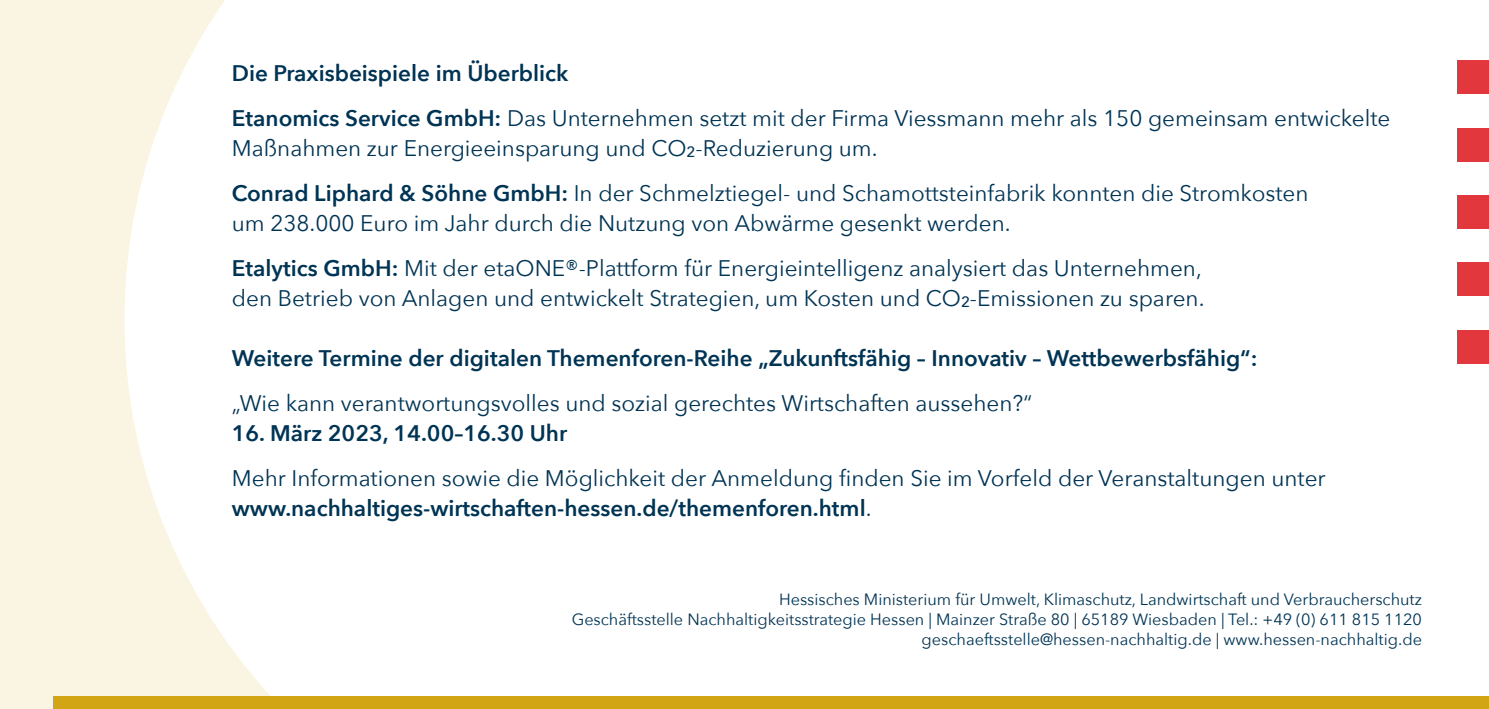
<style>
.page{position:relative;width:1489px;height:709px;background:#fff}
.page>*{position:absolute;margin:0;border:0;box-sizing:border-box;transform-origin:0 0}
.Text{font:22.5px/30px "Avenir Next";color:#003454}
.Text-2{font:600 22.5px "Avenir Next";color:#003454}
.Text-3{font:16.25px/20px "Avenir Next";color:#003454;text-align:right}
.s1{font-weight:600}
.s2{font-weight:500;font-size:15px}
.s3{font-weight:400}
</style>
<div class="page">
<div style="left:0;top:0;width:366px;height:709px;background:#faf4e3"></div>
<svg style="left:124px;top:0;width:242px;height:696px;fill:#fff"></svg>
<div style="left:1456px;top:60px;width:32px;height:34px;background:#e1373d"></div>
<div style="left:1456px;top:128px;width:32px;height:33px;background:#e1373d"></div>
<div style="left:1456px;top:195px;width:32px;height:34px;background:#e1373d"></div>
<div style="left:1456px;top:262px;width:32px;height:34px;background:#e1373d"></div>
<div style="left:1456px;top:330px;width:32px;height:34px;background:#e1373d"></div>
<div style="left:54px;top:696px;width:1434px;height:13px;background:#d1a513"></div>
<p class="Text-2" style="left:232px;top:54px;width:338px">Die Praxisbeispiele im Überblick</p>
<p class="Text" style="left:232px;top:102px;width:1160px"><span class="s1">Etanomics Service GmbH:</span> Das Unternehmen setzt mit der Firma Viessmann mehr als 150 gemeinsam entwickelte<br>Maßnahmen zur Energieeinsparung und CO<span class="s2">2</span>-Reduzierung um.</p>
<p class="Text" style="left:232px;top:177px;width:1078px"><span class="s1">Conrad Liphard &amp; Söhne GmbH:</span> In der Schmelztiegel- und Schamottsteinfabrik konnten die Stromkosten</p>
<p class="Text" style="left:232px;top:207px;width:780px">um 238.000 Euro im Jahr durch die Nutzung von Abwärme gesenkt werden.</p>
<p class="Text" style="left:232px;top:252px;width:971px"><span class="s1">Etalytics GmbH:</span> Mit der etaONE®-Plattform für Energieintelligenz analysiert das Unternehmen,</p>
<p class="Text" style="left:232px;top:282px;width:974px">den Betrieb von Anlagen und entwickelt Strategien, um Kosten und CO<span class="s2">2</span>-Emissionen zu sparen.</p>
<p class="Text-2" style="left:232px;top:339px;width:1027px">Weitere Termine der digitalen Themenforen-Reihe „Zukunftsfähig – Innovativ – Wettbewerbsfähig“:</p>
<p class="Text" style="left:232px;top:387px;width:801px">„Wie kann verantwortungsvolles und sozial gerechtes Wirtschaften aussehen?“</p>
<p class="Text-2" style="left:232px;top:414px;width:337px">16. März 2023, 14.00–16.30 Uhr</p>
<p class="Text" style="left:232px;top:462px;width:1095px">Mehr Informationen sowie die Möglichkeit der Anmeldung finden Sie im Vorfeld der Veranstaltungen unter</p>
<p class="Text-2" style="left:232px;top:489px;width:641px">www.nachhaltiges-wirtschaften-hessen.de/themenforen.html<span class="s3">.</span></p>
<p class="Text-3" style="left:779px;top:588px;width:644px">Hessisches Ministerium für Umwelt, Klimaschutz, Landwirtschaft und Verbraucherschutz</p>
<p class="Text-3" style="left:571px;top:608px;width:851px">Geschäftsstelle Nachhaltigkeitsstrategie Hessen | Mainzer Straße 80 | 65189 Wiesbaden | Tel.: +49 (0) 611 815 1120 geschaeftsstelle@hessen-nachhaltig.de | www.hessen-nachhaltig.de</p>
</div>
